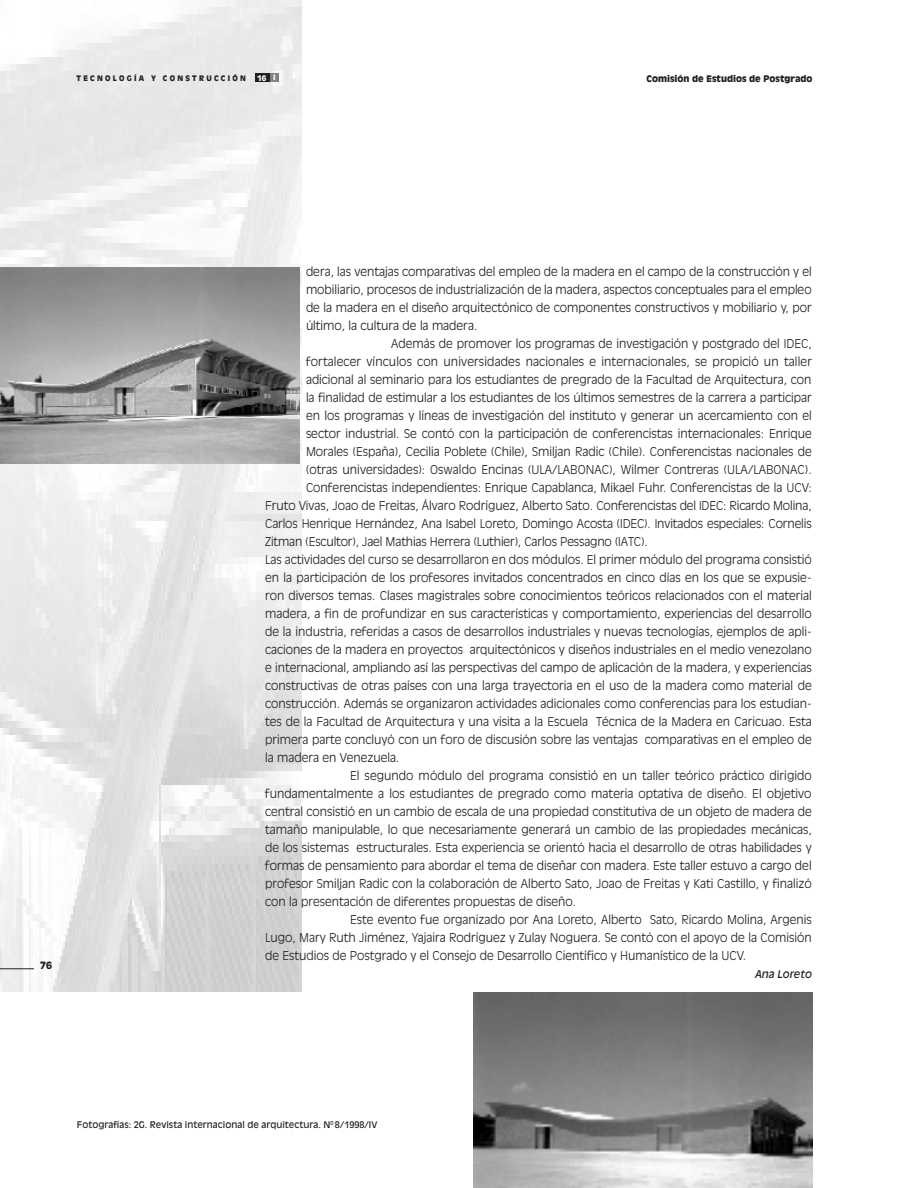
<style>
.page{position:relative;width:918px;height:1188px;background:#fff}
.page>*{position:absolute;margin:0;border:0;box-sizing:border-box;transform-origin:0 0}
.CUERPO_TEXTO_2{font:300 12px/18px "Antique Olive";color:#231f20;text-align:justify}
.t1{font:italic 10.5px "Antique Olive";color:#231f20}
.t2{font:900 9.75px "Antique Olive";color:#231f20}
.ARBITRAJE{font:9px "Antique Olive";color:#231f20}
.t3{font:900 9px "Antique Olive";color:#231f20}
.t4{font:900 7.5px "Antique Olive";letter-spacing:.3em;color:#231f20}
.t5{font:900 7.5px "Antique Olive";color:#fff}
</style>
<div class="page">
<img style="left:0;top:0;width:301px;height:992px">
<img style="left:0;top:267px;width:300px;height:196px">
<div style="left:270px;top:74px;width:9px;height:8px;background:#808285"></div>
<div style="left:256px;top:74px;width:14px;height:8px;background:#231f20"></div>
<img style="left:474px;top:993px;width:339px;height:195px">
<hr style="left:0;top:969px;width:34px;height:1px;background:#231f20">
<p class="t4" style="left:76px;top:73px;width:171px">TECNOLOGÍA Y CONST RUCCIÓN</p>
<p class="t5" style="left:257px;top:73px;width:11px">16</p>
<p class="t5" style="left:273px;top:73px;width:4px">I</p>
<p class="t3" style="left:647px;top:73px;width:168px">COMISIÓN DE ESTUDIOS DE POSTGRADO</p>
<p class="t2" style="left:40px;top:960px;width:13px">76</p>
<p class="CUERPO_TEXTO_2" style="left:306px;top:262px;width:507px">dera, las ventajas comparativas del empleo de la madera en el campo de la construcción y el mobiliario, procesos de industrialización de la madera, aspectos conceptuales para el empleo de la madera en el diseño arquitectónico de componentes constructivos y mobiliario y, por último, la cultura de la madera.</p>
<p class="CUERPO_TEXTO_2" style="left:391px;top:334px;width:422px">Además de promover los programas de investigación y postgrado del IDEC,</p>
<p class="CUERPO_TEXTO_2" style="left:306px;top:352px;width:508px">fortalecer vínculos con universidades nacionales e internacionales, se propició un taller</p>
<p class="CUERPO_TEXTO_2" style="left:306px;top:370px;width:507px">adicional al seminario para los estudiantes de pregrado de la Facultad de Arquitectura, con</p>
<p class="CUERPO_TEXTO_2" style="left:306px;top:388px;width:507px">la finalidad de estimular a los estudiantes de los últimos semestres de la carrera a participar</p>
<p class="CUERPO_TEXTO_2" style="left:306px;top:406px;width:507px">en los programas y líneas de investigación del instituto y generar un acercamiento con el</p>
<p class="CUERPO_TEXTO_2" style="left:306px;top:424px;width:507px">sector industrial. Se contó con la participación de conferencistas internacionales: Enrique</p>
<p class="CUERPO_TEXTO_2" style="left:306px;top:442px;width:507px">Morales (España), Cecilia Poblete (Chile), Smiljan Radic (Chile). Conferencistas nacionales de</p>
<p class="CUERPO_TEXTO_2" style="left:306px;top:460px;width:507px">(otras universidades): Oswaldo Encinas (ULA/LABONAC), Wilmer Contreras (ULA/LABONAC).</p>
<p class="CUERPO_TEXTO_2" style="left:306px;top:478px;width:507px">Conferencistas independientes: Enrique Capablanca, M ikael Fuhr. Conferencistas de la UCV:</p>
<p class="CUERPO_TEXTO_2" style="left:265px;top:496px;width:548px">Fruto Vivas, Joao de Freitas, Álvaro Rodríguez, Alberto Sato. Conferencistas del IDEC: Ricardo Molina,</p>
<p class="CUERPO_TEXTO_2" style="left:265px;top:514px;width:548px">Carlos Henrique Hernández, Ana Isabel Loreto, Domingo Acosta (IDEC). Invitados especiales: Cornelis</p>
<p class="CUERPO_TEXTO_2" style="left:265px;top:532px;width:384px">Zitman (Escultor), Jael Mathias Herrera (Luthier), Carlos Pessagno (IATC).</p>
<p class="CUERPO_TEXTO_2" style="left:265px;top:550px;width:548px">Las actividades del curso se desarrollaron en dos módulos. El primer módulo del programa consistió en la participación de los profesores invitados concentrados en cinco días en los que se expusie&shy;ron diversos temas. Clases magistrales sobre conocimientos teóricos relacionados con el material madera, a fin de profundizar en sus características y comportamiento, experiencias del desarrollo de la industria, referidas a casos de desarrollos industriales y nuevas tecnologías, ejemplos de apli&shy;caciones de la madera en proyectos arquitectónicos y diseños industriales en el medio venezolano e internacional, ampliando así las perspectivas del campo de aplicación de la madera, y experiencias constructivas de otras países con una larga trayectoria en el uso de la madera como material de construcción. Además se organizaron actividades adicionales como conferencias para los estudian&shy;tes de la Facultad de Arquitectura y una visita a la Escuela Técnica de la Madera en Caricuao. Esta primera parte concluyó con un foro de discusión sobre las ventajas comparativas en el empleo de la madera en Venezuela.</p>
<p class="CUERPO_TEXTO_2" style="left:265px;top:766px;width:548px;text-indent:85px">El segundo módulo del programa consistió en un taller teórico práctico dirigido fundamentalmente a los estudiantes de pregrado como materia optativa de diseño. El objetivo central consistió en un cambio de escala de una propiedad constitutiva de un objeto de madera de tamaño manipulable, lo que necesariamente generará un cambio de las propiedades mecánicas, de los sistemas estructurales. esta experiencia se orientó hacia el desarrollo de otras habilidades y formas de pensamiento para abordar el tema de diseñar con madera. Este taller estuvo a cargo del profesor Smiljan Radic con la colaboración de Alberto Sato, Joao de Freitas y Kati Castillo, y finalizó con la presentación de diferentes propuestas de diseño.</p>
<p class="CUERPO_TEXTO_2" style="left:265px;top:910px;width:548px;text-indent:85px">Este evento fue organizado por Ana Loreto, Alberto Sato, Ricardo Molina, Argenis Lugo, Mary Ruth Jiménez, Yajaira Rodríguez y Zulay Noguera. Se contó con el apoyo de la Comisión de Estudios de Postgrado y el Consejo de Desarrollo Científico y Humanístico de la UCV.</p>
<p class="t1" style="left:755px;top:968px;width:58px">Ana Loreto</p>
<p class="ARBITRAJE" style="left:77px;top:1119px;width:302px">Fotografías: 2G. Revista internacional de arquitectura. N<sup>0</sup> 8/1998/IV</p>
</div>
